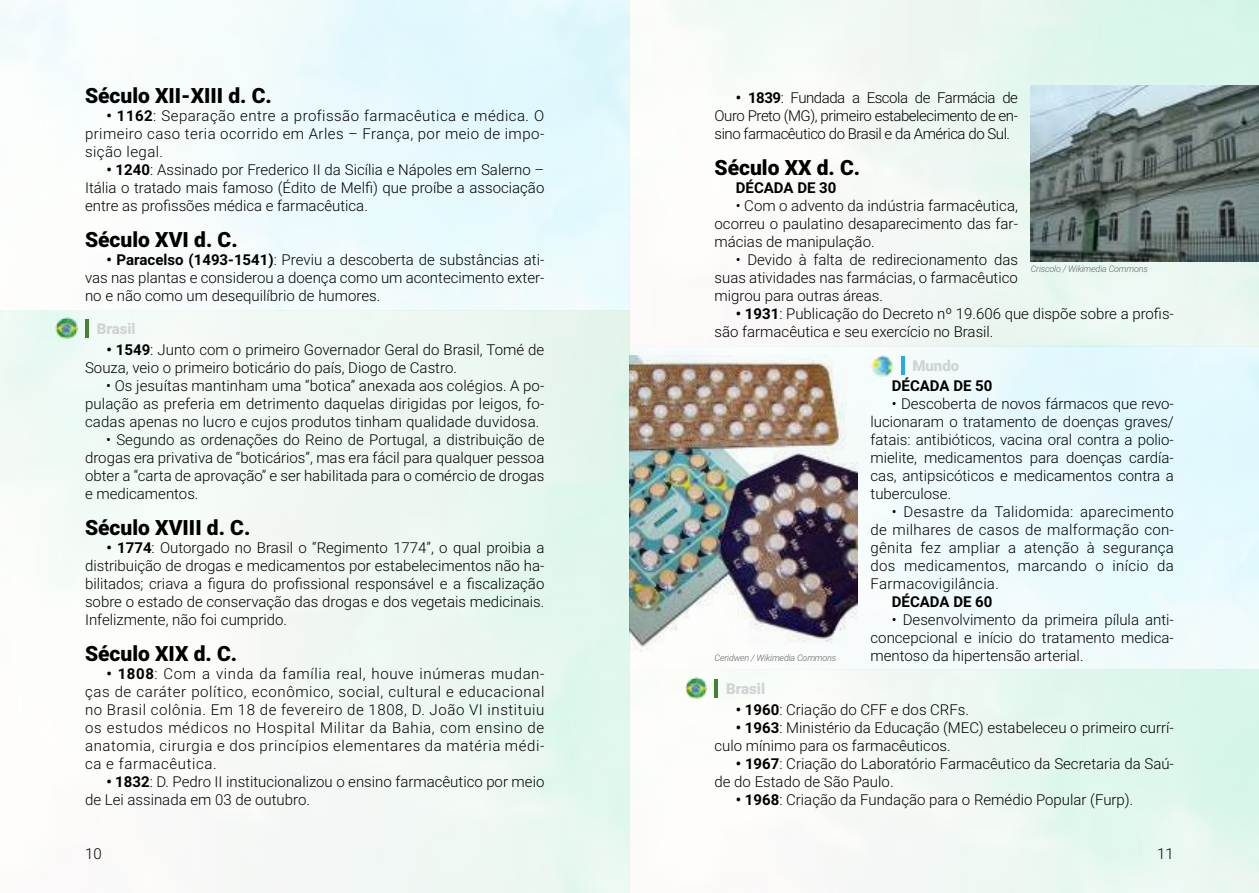
<style>
.page{position:relative;width:1259px;height:893px;background:#fff}
.page>*{position:absolute;margin:0;border:0;box-sizing:border-box;transform-origin:0 0}
.t1{font:900 21px "Roboto";color:#000}
.t2{font:300 15px/18px "Roboto";color:#000;text-align:justify}
.t3{font:700 15px "Roboto";color:#000}
.t4{font:900 15px "Roboto";color:#d1d2d4}
.t5{font:italic 300 9px "Roboto";letter-spacing:-.02em;color:#626366}
.s1{font-weight:700}
</style>
<div class="page">
<img style="left:0;top:0;width:1259px;height:893px">
<img style="left:56px;top:317px;width:21px;height:22px">
<img style="left:685px;top:677px;width:21px;height:22px">
<hr style="left:85px;top:319px;width:4px;height:18px;background:#448135">
<hr style="left:714px;top:679px;width:4px;height:18px;background:#448135">
<img style="left:871px;top:355px;width:21px;height:21px">
<svg style="left:900px;top:357px;width:4px;height:18px"></svg>
<img style="left:1030px;top:85px;width:229px;height:177px">
<img style="left:629px;top:355px;width:228px;height:296px">
<h1 class="t1" style="left:85px;top:81px;width:188px">Século XII-XIII d. C.</h1>
<p class="t2" style="left:85px;top:106px;width:461px;text-indent:21px"><span class="s1">• 1162</span>: Separação entre a profissão farmacêutica e médica. O primeiro caso teria ocorrido em Arles – França, por meio de impo&shy;sição legal.</p>
<p class="t2" style="left:85px;top:160px;width:461px;text-indent:21px"><span class="s1">• 1240</span>: Assinado por Frederico II da Sicília e Nápoles em Salerno – Itália o tratado mais famoso (Édito de Melfi) que proíbe a associação entre as profissões médica e farmacêutica.</p>
<h1 class="t1" style="left:85px;top:225px;width:154px">Século XVI d. C.</h1>
<p class="t2" style="left:85px;top:250px;width:461px;text-indent:21px"><span class="s1">• Paracelso (1493-1541)</span>: Previu a descoberta de substâncias ati&shy;vas nas plantas e considerou a doença como um acontecimento exter&shy;no e não como um desequilíbrio de humores.</p>
<p class="t2" style="left:85px;top:340px;width:461px;text-indent:21px"><span class="s1">• 1549</span>: Junto com o primeiro Governador Geral do Brasil, Tomé de<br>Souza, veio o primeiro boticário do país, Diogo de Castro.</p>
<p class="t2" style="left:85px;top:376px;width:461px;text-indent:21px">• Os jesuítas mantinham uma “botica” anexada aos colégios. A po&shy;pulação as preferia em detrimento daquelas dirigidas por leigos, fo&shy;cadas apenas no lucro e cujos produtos tinham qualidade duvidosa.</p>
<p class="t2" style="left:85px;top:430px;width:461px;text-indent:21px">• Segundo as ordenações do Reino de Portugal, a distribuição de drogas era privativa de “boticários”, mas era fácil para qualquer pessoa obter a “carta de aprovação” e ser habilitada para o comércio de drogas e medicamentos.</p>
<h1 class="t1" style="left:85px;top:513px;width:167px">Século XVIII d. C.</h1>
<p class="t2" style="left:85px;top:538px;width:461px;text-indent:21px"><span class="s1">• 1774</span>: Outorgado no Brasil o “Regimento 1774”, o qual proibia a distribuição de drogas e medicamentos por estabelecimentos não ha&shy;bilitados; criava a figura do profissional responsável e a fiscalização sobre o estado de conservação das drogas e dos vegetais medicinais.<br>Infelizmente, não foi cumprido.</p>
<h1 class="t1" style="left:85px;top:639px;width:154px">Século XIX d. C.</h1>
<p class="t2" style="left:85px;top:664px;width:461px;text-indent:21px"><span class="s1">• 1808</span>: Com a vinda da família real, houve inúmeras mudan&shy;ças de caráter político, econômico, social, cultural e educacional no Brasil colônia. Em 18 de fevereiro de 1808, D. João VI instituiu os estudos médicos no Hospital Militar da Bahia, com ensino de anatomia, cirurgia e dos princípios elementares da matéria médi&shy;ca e farmacêutica.</p>
<p class="t2" style="left:85px;top:772px;width:461px;text-indent:21px"><span class="s1">• 1832</span>: D. Pedro II institucionalizou o ensino farmacêutico por meio de Lei assinada em 03 de outubro.</p>
<p class="t4" style="left:97px;top:318px;width:41px">Brasil</p>
<p class="t2" style="left:714px;top:88px;width:305px;text-indent:21px"><span class="s1">• 1839</span>: Fundada a Escola de Farmácia de Ouro Preto (MG), primeiro estabelecimento de en&shy;sino farmacêutico do Brasil e da América do Sul.</p>
<h1 class="t1" style="left:714px;top:153px;width:147px">Século XX d. C.</h1>
<p class="t3" style="left:736px;top:177px;width:102px">DÉCADA DE 30</p>
<p class="t2" style="left:714px;top:196px;width:305px;text-indent:21px">• Com o advento da indústria farmacêutica, ocorreu o paulatino desaparecimento das far&shy;mácias de manipulação.</p>
<p class="t2" style="left:714px;top:250px;width:305px;text-indent:21px">• Devido à falta de redirecionamento das suas atividades nas farmácias, o farmacêutico migrou para outras áreas.</p>
<p class="t2" style="left:714px;top:304px;width:461px;text-indent:21px"><span class="s1">• 1931</span>: Publicação do Decreto nº 19.606 que dispõe sobre a profis&shy;são farmacêutica e seu exercício no Brasil.</p>
<p class="t5" style="left:1030px;top:262px;width:119px">Criscolo / Wikimedia Commons</p>
<p class="t4" style="left:912px;top:355px;width:48px">Mundo</p>
<p class="t3" style="left:892px;top:375px;width:102px">DÉCADA DE 50</p>
<p class="t2" style="left:870px;top:394px;width:305px;text-indent:21px">• Descoberta de novos fármacos que revo&shy;lucionaram o tratamento de doenças graves/ fatais: antibióticos, vacina oral contra a polio&shy;mielite, medicamentos para doenças cardía&shy;cas, antipsicóticos e medicamentos contra a tuberculose.</p>
<p class="t2" style="left:870px;top:502px;width:305px;text-indent:21px">• Desastre da Talidomida: aparecimento de milhares de casos de malformação con&shy;gênita fez ampliar a atenção à segurança dos medicamentos, marcando o início da Farmacovigilância.</p>
<p class="t3" style="left:892px;top:591px;width:102px">DÉCADA DE 60</p>
<p class="t2" style="left:870px;top:610px;width:305px;text-indent:21px">• Desenvolvimento da primeira pílula anti&shy;concepcional e início do tratamento medica&shy;mentoso da hipertensão arterial.</p>
<p class="t2" style="left:736px;top:700px;width:235px"><span class="s1">• 1960</span>: Criação do CFF e dos CRFs.</p>
<p class="t2" style="left:714px;top:718px;width:461px;text-indent:21px"><span class="s1">• 1963</span>: Ministério da Educação (MEC) estabeleceu o primeiro currí&shy;culo mínimo para os farmacêuticos.</p>
<p class="t2" style="left:714px;top:754px;width:461px;text-indent:21px"><span class="s1">• 1967</span>: Criação do Laboratório Farmacêutico da Secretaria da Saú&shy;de do Estado de São Paulo.</p>
<p class="t2" style="left:736px;top:790px;width:399px"><span class="s1">• 1968</span>: Criação da Fundação para o Remédio Popular (Furp).</p>
<p class="t5" style="left:714px;top:651px;width:123px">Ceridwen / Wikimedia Commons</p>
<p class="t4" style="left:726px;top:678px;width:41px">Brasil</p>
<p class="t2" style="left:85px;top:844px;width:18px">10</p>
<p class="t2" style="left:1157px;top:844px;width:18px">11</p>
</div>
